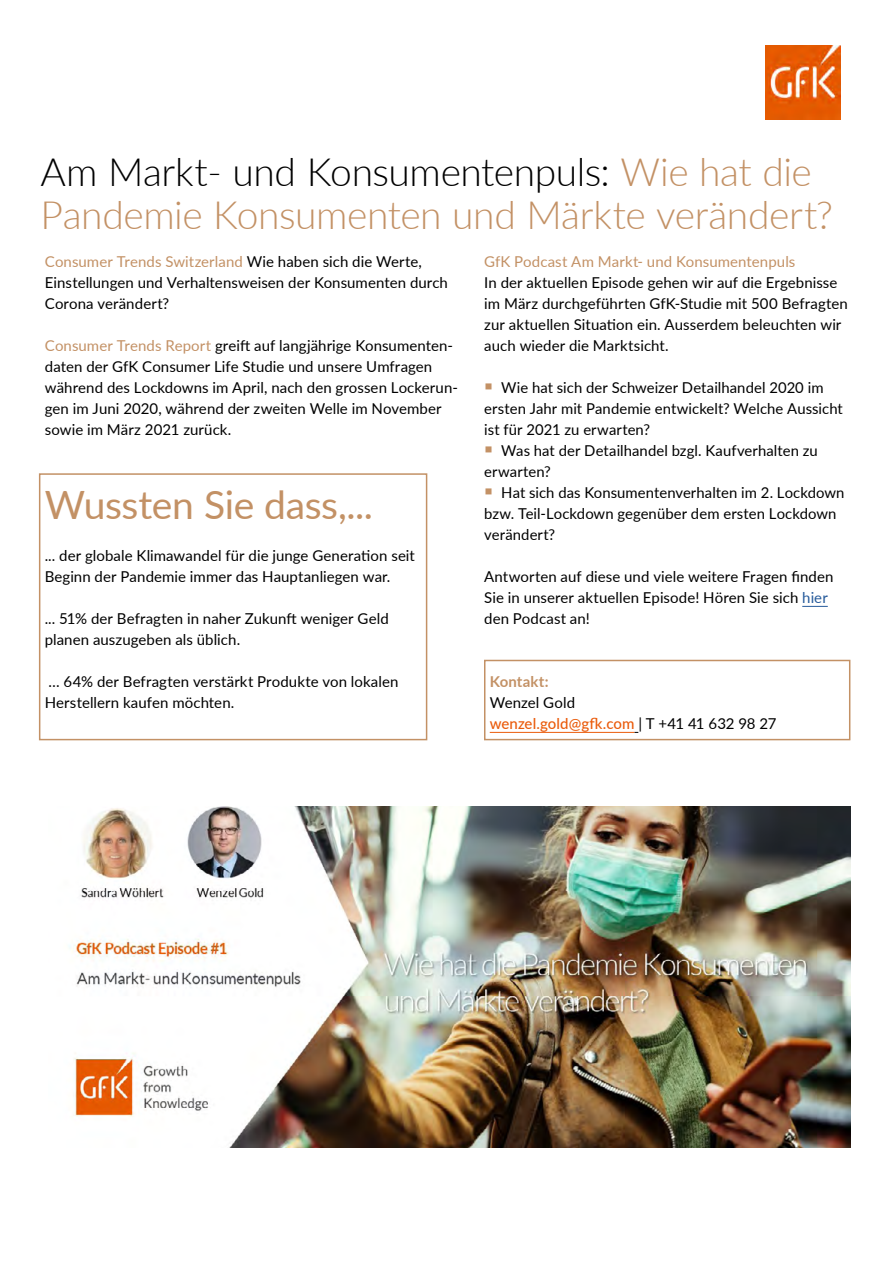
<style>
.page{position:relative;width:893px;height:1263px;background:#fff}
.page>*{position:absolute;margin:0;border:0;box-sizing:border-box;transform-origin:0 0}
.t1{font:300 39px/42.8px "Lato";letter-spacing:-.01em;color:#c39165}
.t2{font:39px "Lato";letter-spacing:-.01em;color:#c39165}
.t3{font:15px/21px "Lato";letter-spacing:.005em;color:#000}
.t4{font:15px "Lato";letter-spacing:.005em;color:#c39165}
.t5{font:700 15px "Lato";letter-spacing:.01em;color:#c39165}
.s1{color:#000}
.s2{color:#c39165}
.s3{font-size:22.5px;color:#c39165}
.s4{color:#275b9b}
.s5{font-weight:500;color:#ea5b0b}
</style>
<div class="page">
<img style="left:765px;top:45px;width:75px;height:75px">
<svg style="left:802px;top:606px;width:26px;height:1px"></svg>
<img style="left:69px;top:806px;width:781px;height:342px">
<hr style="left:490px;top:732px;width:145px;height:1px;background:#ea5b0b">
<div style="left:484px;top:660px;width:366px;height:80px;border:2px solid #c39165"></div>
<div style="left:39px;top:473px;width:388px;height:267px;border:2px solid #c39165"></div>
<h1 class="t1" style="left:41px;top:149px;width:794px"><span class="s1">Am Markt- und Konsumentenpuls:</span> Wie hat die<br>Pandemie Konsumenten und Märkte verändert?</h1>
<p class="t3" style="left:45px;top:250px;width:405px"><span class="s2">Consumer Trends Switzerland</span> Wie haben sich die Werte,<br>Einstellungen und Verhaltensweisen der Konsumenten durch<br>Corona verändert?</p>
<p class="t3" style="left:45px;top:334px;width:415px"><span class="s2">Consumer Trends Report</span> greift auf langjährige Konsumenten&shy;daten der GfK Consumer Life Studie und unsere Umfragen während des Lockdowns im April, nach den grossen Lockerun&shy;gen im Juni 2020, während der zweiten Welle im November sowie im März 2021 zurück.</p>
<p class="t4" style="left:484px;top:251px;width:313px">GfK Podcast Am Markt- und Konsumentenpuls</p>
<p class="t3" style="left:484px;top:271px;width:365px">In der aktuellen Episode gehen wir auf die Ergebnisse im März durchgeführten GfK-Studie mit 500 Befragten zur aktuellen Situation ein. Ausserdem beleuchten wir auch wieder die Marktsicht.</p>
<p class="t3" style="left:484px;top:376px;width:360px"><span class="s3">▪</span> Wie hat sich der Schweizer Detailhandel 2020 im ersten Jahr mit Pandemie entwickelt? Welche Aussicht ist für 2021 zu erwarten?</p>
<p class="t3" style="left:484px;top:439px;width:335px"><span class="s3">▪</span> Was hat der Detailhandel bzgl. Kaufverhalten zu erwarten?</p>
<p class="t3" style="left:484px;top:481px;width:362px"><span class="s3">▪</span> Hat sich das Konsumentenverhalten im 2. Lockdown bzw. Teil-Lockdown gegenüber dem ersten Lockdown verändert?</p>
<p class="t3" style="left:484px;top:565px;width:351px">Antworten auf diese und viele weitere Fragen finden<br>Sie in unserer aktuellen Episode! Hören Sie sich <span class="s4">hier </span>den Podcast an!</p>
<h1 class="t2" style="left:45px;top:477px;width:330px">Wussten Sie dass,...</h1>
<p class="t3" style="left:45px;top:544px;width:372px">... der globale Klimawandel für die junge Generation seit<br>Beginn der Pandemie immer das Hauptanliegen war.</p>
<p class="t3" style="left:45px;top:607px;width:346px">... 51% der Befragten in naher Zukunft weniger Geld planen auszugeben als üblich.</p>
<p class="t3" style="left:45px;top:670px;width:355px">… 64% der Befragten verstärkt Produkte von lokalen<br>Herstellern kaufen möchten.</p>
<p class="t5" style="left:490px;top:670px;width:60px">Kontakt:</p>
<p class="t3" style="left:490px;top:691px;width:288px">Wenzel Gold<br><span class="s5">wenzel.gold@gfk.com</span> | T +41 41 632 98 27</p>
</div>
